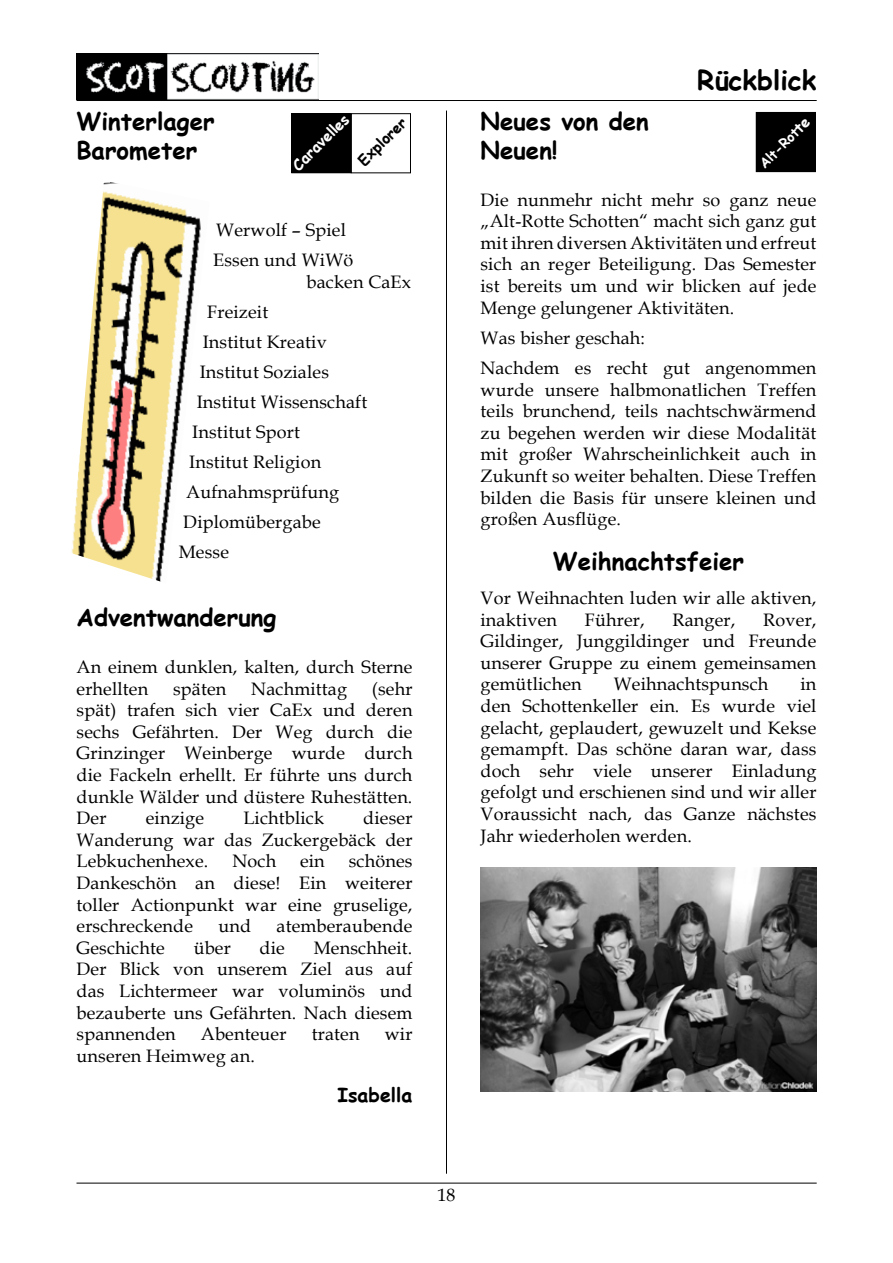
<style>
.page{position:relative;width:893px;height:1263px;background:#fff}
.page>*{position:absolute;margin:0;border:0;box-sizing:border-box;transform-origin:0 0}
.t1{font:700 27px "Comic Sans MS";color:#000}
.t2{font:700 24px/28.8px "Comic Sans MS";color:#000}
.t3{font:700 19.5px "Comic Sans MS";color:#000}
.t4{font:18px/21.6px "Book Antiqua";letter-spacing:.01em;color:#000;text-align:justify}
.t5{font:700 15px "Comic Sans MS";color:#fff}
.t6{font:700 15px "Comic Sans MS";color:#000}
.t7{font:700 13.5px "Comic Sans MS";color:#fff}
.s1{font-size:15px}
</style>
<div class="page">
<img style="left:77px;top:53px;width:241px;height:47px">
<hr style="left:76px;top:100px;width:741px;height:1px;background:#000">
<hr style="left:76px;top:1183px;width:741px;height:1px;background:#000">
<hr style="left:446px;top:111px;width:1px;height:1063px;background:#000">
<div style="left:756px;top:112px;width:59px;height:60px;background:#000"></div>
<div style="left:756px;top:112px;width:60px;height:60px;border:1px solid #000"></div>
<img style="left:480px;top:867px;width:336px;height:224px">
<img style="left:72px;top:182px;width:129px;height:400px">
<div style="left:351px;top:113px;width:60px;height:60px;border:1px solid #000"></div>
<div style="left:292px;top:114px;width:59px;height:59px;background:#000"></div>
<div style="left:292px;top:113px;width:59px;height:60px;border:1px solid #000"></div>
<h2 class="t2" style="left:77px;top:106px;width:140px">Winterlager<br>Barometer</h2>
<p class="t5" style="left:287px;top:160px;width:74px;rotate:-45deg">Caravelles</p>
<p class="t6" style="left:353px;top:155px;width:63px;rotate:-45deg">Explorer</p>
<p class="t4" style="left:213px;top:214px;width:142px;line-height:30.2px">Werwolf – Spiel<br>Essen und WiWö</p>
<p class="t4" style="left:307px;top:270px;width:106px">backen CaEx</p>
<p class="t4" style="left:207px;top:300px;width:62px">Freizeit</p>
<p class="t4" style="left:203px;top:330px;width:126px">Institut Kreativ</p>
<p class="t4" style="left:200px;top:360px;width:131px">Institut Soziales</p>
<p class="t4" style="left:197px;top:391px;width:172px">Institut Wissenschaft</p>
<p class="t4" style="left:192px;top:421px;width:109px">Institut Sport</p>
<p class="t4" style="left:189px;top:451px;width:133px">Institut Religion</p>
<p class="t4" style="left:186px;top:481px;width:154px">Aufnahmsprüfung</p>
<p class="t4" style="left:183px;top:511px;width:139px">Diplomübergabe</p>
<p class="t4" style="left:179px;top:541px;width:52px">Messe</p>
<h2 class="t2" style="left:77px;top:602px;width:201px">Adventwanderung</h2>
<p class="t4" style="left:77px;top:656px;width:337px">An einem dunklen, kalten, durch Sterne erhellten</p>
<p class="t4" style="left:77px;top:677px;width:337px;text-indent:295px">(sehr spät) trafen sich vier CaEx und deren sechs Gefährten. Der Weg durch die Grinzinger Weinberge wurde durch die Fackeln erhellt. Er führte uns durch dunkle Wälder und düstere Ruhestätten.<br>Der</p>
<p class="t4" style="left:173px;top:677px;width:55px">späten</p>
<p class="t4" style="left:251px;top:677px;width:97px">Nachmittag</p>
<p class="t4" style="left:77px;top:807px;width:337px;text-indent:287px">dieser Wanderung war das Zuckergebäck der Lebkuchenhexe.</p>
<p class="t4" style="left:146px;top:807px;width:60px">einzige</p>
<p class="t4" style="left:243px;top:807px;width:82px">Lichtblick</p>
<p class="t4" style="left:77px;top:850px;width:337px;text-indent:272px">schönes Dankeschön an diese! Ein weiterer toller Actionpunkt war eine gruselige, erschreckende</p>
<p class="t4" style="left:232px;top:850px;width:45px">Noch</p>
<p class="t4" style="left:300px;top:850px;width:26px">ein</p>
<p class="t4" style="left:218px;top:915px;width:34px">und</p>
<p class="t4" style="left:276px;top:915px;width:137px">atemberaubende</p>
<p class="t4" style="left:77px;top:936px;width:337px;text-indent:237px">Menschheit.<br>Der Blick von unserem Ziel aus auf das Lichtermeer war voluminös und bezauberte uns Gefährten. Nach diesem spannenden</p>
<p class="t4" style="left:77px;top:936px;width:90px">Geschichte</p>
<p class="t4" style="left:194px;top:936px;width:39px">über</p>
<p class="t4" style="left:260px;top:936px;width:27px">die</p>
<p class="t4" style="left:201px;top:1023px;width:87px">Abenteuer</p>
<p class="t4" style="left:312px;top:1023px;width:49px">traten</p>
<p class="t4" style="left:385px;top:1023px;width:29px">wir</p>
<p class="t4" style="left:77px;top:1044px;width:180px">unseren Heimweg an.</p>
<p class="t3" style="left:337px;top:1081px;width:76px">Isabella</p>
<h1 class="t1" style="left:697px;top:60px;width:121px">Rückblick</h1>
<h2 class="t2" style="left:480px;top:106px;width:170px">Neues von den<br>Neuen!</h2>
<p class="t4" style="left:480px;top:188px;width:337px">Die nunmehr nicht mehr so ganz neue „Alt-Rotte Schotten“ macht sich ganz gut mit ihren diversen Aktivitäten und erfreut sich an reger Beteiligung. Das Semester ist bereits um und wir blicken auf jede Menge gelungener Aktivitäten.</p>
<p class="t4" style="left:480px;top:322px;width:337px;line-height:30.2px">Was bisher geschah:<br>Nachdem es recht gut angenommen</p>
<p class="t4" style="left:480px;top:378px;width:337px">wurde unsere halbmonatlichen Treffen teils brunchend, teils nachtschwärmend zu begehen werden wir diese Modalität mit großer Wahrscheinlichkeit auch in Zukunft so weiter behalten. Diese Treffen bilden die Basis für unsere kleinen und großen Ausflüge.</p>
<h2 class="t2" style="left:553px;top:545px;width:193px">Weihnachtsfeier</h2>
<p class="t4" style="left:480px;top:587px;width:337px">Vor Weihnachten luden wir alle aktiven, inaktiven</p>
<p class="t7" style="left:754px;top:159px;width:67px;rotate:-45deg">Alt-Rot<span class="s1">te</span></p>
<p class="t4" style="left:585px;top:608px;width:61px">Führer,</p>
<p class="t4" style="left:673px;top:608px;width:64px">Ranger,</p>
<p class="t4" style="left:480px;top:608px;width:337px;text-indent:283px">Rover, Gildinger, Junggildinger und Freunde unserer Gruppe zu einem gemeinsamen gemütlichen</p>
<p class="t4" style="left:614px;top:673px;width:156px">Weihnachtspunsch</p>
<p class="t4" style="left:480px;top:673px;width:337px;text-indent:320px">in den Schottenkeller ein. Es wurde viel gelacht, geplaudert, gewuzelt und Kekse gemampft. Das schöne daran war, dass doch sehr viele unserer Einladung gefolgt und erschienen sind und wir aller Voraussicht nach, das Ganze nächstes Jahr wiederholen werden.</p>
<p class="t4" style="left:437px;top:1184px;width:19px">18</p>
</div>
